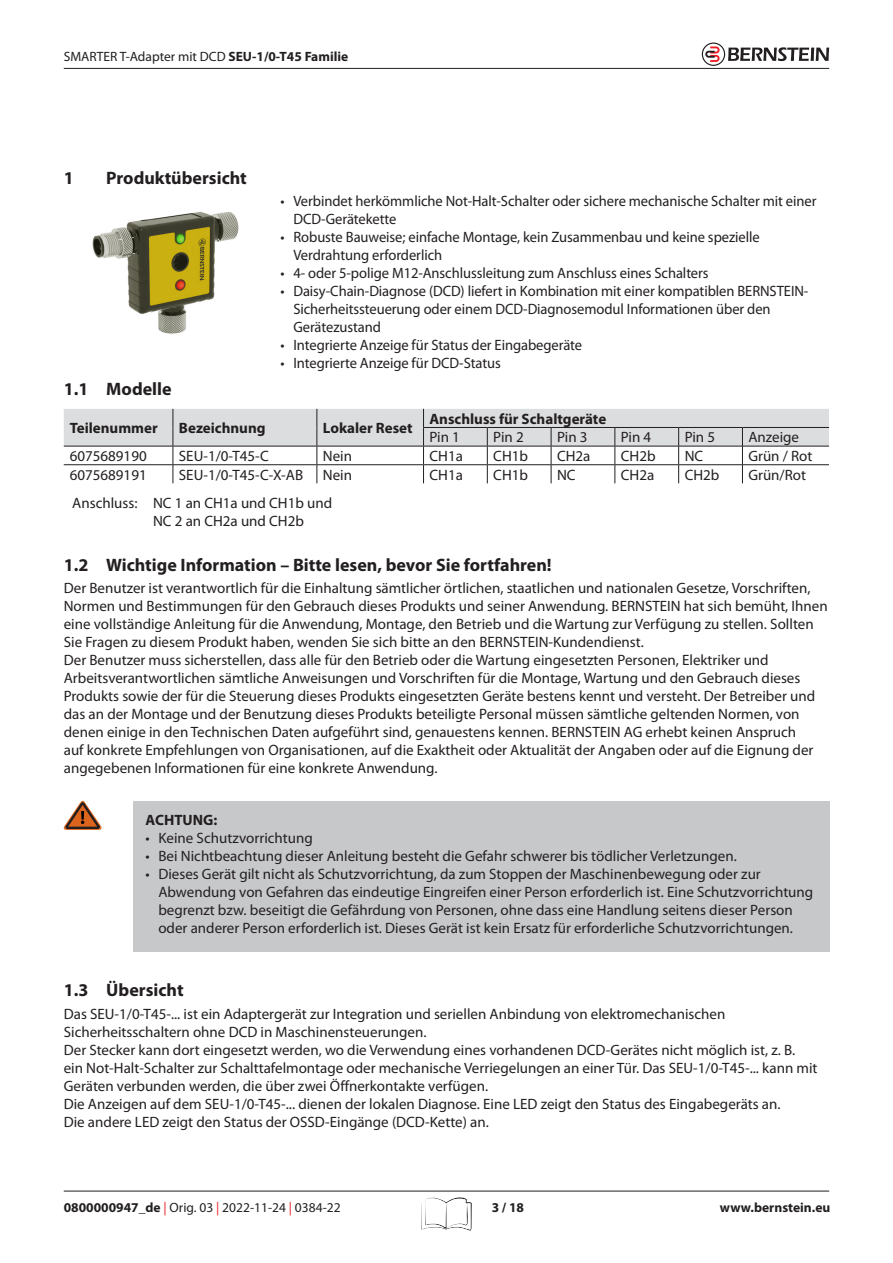
<style>
.page{position:relative;width:893px;height:1263px;background:#fff}
.page>*{position:absolute;margin:0;border:0;box-sizing:border-box;transform-origin:0 0}
.t1{font:700 18px "Myriad Pro";color:#231f20}
.t2{font:15px/18px "Myriad Pro";color:#231f20}
.t3{font:700 15px "Myriad Pro";color:#231f20}
.t4{font:13.5px "Myriad Pro";color:#231f20}
.t5{font:700 13.5px "Myriad Pro";color:#231f20}
.s1{font-weight:700}
.s2{color:#ee1d23}
</style>
<div class="page">
<hr style="left:64px;top:1191px;width:765px;height:1px;background:#231f20">
<hr style="left:64px;top:68px;width:765px;height:1px;background:#231f20">
<svg style="left:702px;top:43px;width:127px;height:23px"></svg>
<svg style="left:421px;top:1197px;width:51px;height:34px"></svg>
<svg style="left:64px;top:801px;width:38px;height:29px"></svg>
<svg style="left:64px;top:409px;width:765px;height:74px"></svg>
<img style="left:92px;top:211px;width:147px;height:123px">
<div style="left:133px;top:801px;width:696px;height:150px;background:#c7c8ca"></div>
<p class="t4" style="left:64px;top:48px;width:286px">SMARTER T-Adapter mit DCD <span class="s1">SEU-1/0-T45 Familie</span></p>
<p class="t1" style="left:64px;top:166px;width:11px">1</p>
<p class="t1" style="left:106px;top:166px;width:142px">Produktübersicht</p>
<p class="t2" style="left:293px;top:192px;width:525px;text-indent:-13px">• Verbindet herkömmliche Not-Halt-Schalter oder sichere mechanische Schalter mit einer<br>DCD-Gerätekette</p>
<p class="t2" style="left:293px;top:228px;width:468px;text-indent:-13px">• Robuste Bauweise; einfache Montage, kein Zusammenbau und keine spezielle<br>Verdrahtung erforderlich</p>
<p class="t2" style="left:281px;top:264px;width:429px">• 4- oder 5-polige M12-Anschlussleitung zum Anschluss eines Schalters</p>
<p class="t2" style="left:293px;top:282px;width:516px;text-indent:-13px">• Daisy-Chain-Diagnose (DCD) liefert in Kombination mit einer kompatiblen BERNSTEIN-<br>Sicherheitssteuerung oder einem DCD-Diagnosemodul Informationen über den<br>Gerätezustand</p>
<p class="t2" style="left:281px;top:336px;width:303px">• Integrierte Anzeige für Status der Eingabegeräte</p>
<p class="t2" style="left:281px;top:354px;width:222px">• Integrierte Anzeige für DCD-Status</p>
<p class="t1" style="left:64px;top:377px;width:109px">1.1 Modelle</p>
<p class="t3" style="left:70px;top:418px;width:90px">Teilenummer</p>
<p class="t3" style="left:179px;top:418px;width:88px">Bezeichnung</p>
<p class="t3" style="left:323px;top:418px;width:91px">Lokaler Reset</p>
<p class="t3" style="left:429px;top:409px;width:178px">Anschluss für Schaltgeräte</p>
<p class="t2" style="left:429px;top:428px;width:32px">Pin 1</p>
<p class="t2" style="left:493px;top:428px;width:32px">Pin 2</p>
<p class="t2" style="left:557px;top:428px;width:32px">Pin 3</p>
<p class="t2" style="left:621px;top:428px;width:32px">Pin 4</p>
<p class="t2" style="left:685px;top:428px;width:32px">Pin 5</p>
<p class="t2" style="left:748px;top:428px;width:52px">Anzeige</p>
<p class="t2" style="left:70px;top:447px;width:78px">6075689190</p>
<p class="t2" style="left:179px;top:447px;width:91px">SEU-1/0-T45-C</p>
<p class="t2" style="left:323px;top:447px;width:31px">Nein</p>
<p class="t2" style="left:429px;top:447px;width:35px">CH1a</p>
<p class="t2" style="left:493px;top:447px;width:36px">CH1b</p>
<p class="t2" style="left:557px;top:447px;width:35px">CH2a</p>
<p class="t2" style="left:621px;top:447px;width:36px">CH2b</p>
<p class="t2" style="left:685px;top:447px;width:20px">NC</p>
<p class="t2" style="left:748px;top:447px;width:66px">Grün / Rot</p>
<p class="t2" style="left:70px;top:465px;width:78px">6075689191</p>
<p class="t2" style="left:179px;top:465px;width:126px">SEU-1/0-T45-C-X-AB</p>
<p class="t2" style="left:323px;top:465px;width:31px">Nein</p>
<p class="t2" style="left:429px;top:465px;width:35px">CH1a</p>
<p class="t2" style="left:493px;top:465px;width:36px">CH1b</p>
<p class="t2" style="left:557px;top:465px;width:20px">NC</p>
<p class="t2" style="left:621px;top:465px;width:35px">CH2a</p>
<p class="t2" style="left:685px;top:465px;width:36px">CH2b</p>
<p class="t2" style="left:748px;top:465px;width:59px">Grün/Rot</p>
<p class="t2" style="left:153px;top:493px;width:181px;text-indent:-81px">Anschluss: NC 1 an CH1a und CH1b und<br>NC 2 an CH2a und CH2b</p>
<p class="t1" style="left:64px;top:553px;width:489px">1.2 Wichtige Information – Bitte lesen, bevor Sie fortfahren!</p>
<p class="t2" style="left:64px;top:578px;width:765px">Der Benutzer ist verantwortlich für die Einhaltung sämtlicher örtlichen, staatlichen und nationalen Gesetze, Vorschriften, Normen und Bestimmungen für den Gebrauch dieses Produkts und seiner Anwendung. BERNSTEIN hat sich bemüht, Ihnen eine vollständige Anleitung für die Anwendung, Montage, den Betrieb und die Wartung zur Verfügung zu stellen. Sollten Sie Fragen zu diesem Produkt haben, wenden Sie sich bitte an den BERNSTEIN-Kundendienst.<br>Der Benutzer muss sicherstellen, dass alle für den Betrieb oder die Wartung eingesetzten Personen, Elektriker und Arbeitsverantwortlichen sämtliche Anweisungen und Vorschriften für die Montage, Wartung und den Gebrauch dieses Produkts sowie der für die Steuerung dieses Produkts eingesetzten Geräte bestens kennt und versteht. Der Betreiber und das an der Montage und der Benutzung dieses Produkts beteiligte Personal müssen sämtliche geltenden Normen, von denen einige in den Technischen Daten aufgeführt sind, genauestens kennen. BERNSTEIN AG erhebt keinen Anspruch<br>auf konkrete Empfehlungen von Organisationen, auf die Exaktheit oder Aktualität der Angaben oder auf die Eignung der angegebenen Informationen für eine konkrete Anwendung.</p>
<p class="t3" style="left:146px;top:810px;width:73px">ACHTUNG:</p>
<p class="t2" style="left:146px;top:829px;width:169px">• Keine Schutzvorrichtung</p>
<p class="t2" style="left:146px;top:847px;width:593px">• Bei Nichtbeachtung dieser Anleitung besteht die Gefahr schwerer bis tödlicher Verletzungen.</p>
<p class="t2" style="left:158px;top:865px;width:656px;text-indent:-13px">• Dieses Gerät gilt nicht als Schutzvorrichtung, da zum Stoppen der Maschinenbewegung oder zur Abwendung von Gefahren das eindeutige Eingreifen einer Person erforderlich ist. Eine Schutzvorrichtung begrenzt bzw. beseitigt die Gefährdung von Personen, ohne dass eine Handlung seitens dieser Person oder anderer Person erforderlich ist. Dieses Gerät ist kein Ersatz für erforderliche Schutzvorrichtungen.</p>
<p class="t1" style="left:64px;top:978px;width:121px">1.3 Übersicht</p>
<p class="t2" style="left:64px;top:1004px;width:755px">Das SEU-1/0-T45-... ist ein Adaptergerät zur Integration und seriellen Anbindung von elektromechanischen Sicherheitsschaltern ohne DCD in Maschinensteuerungen.<br>Der Stecker kann dort eingesetzt werden, wo die Verwendung eines vorhandenen DCD-Gerätes nicht möglich ist, z. B. ein Not-Halt-Schalter zur Schalttafelmontage oder mechanische Verriegelungen an einer Tür. Das SEU-1/0-T45-... kann mit Geräten verbunden werden, die über zwei Öffnerkontakte verfügen.<br>Die Anzeigen auf dem SEU-1/0-T45-... dienen der lokalen Diagnose. Eine LED zeigt den Status des Eingabegeräts an.<br>Die andere LED zeigt den Status der OSSD-Eingänge (DCD-Kette) an.</p>
<p class="t4" style="left:64px;top:1199px;width:278px"><span class="s1">0800000947_de</span> <span class="s2">|</span> Orig. 03 <span class="s2">|</span> 2022-11-24 <span class="s2">|</span> 0384-22</p>
<p class="t5" style="left:492px;top:1198px;width:34px">3 / 18</p>
<p class="t5" style="left:720px;top:1198px;width:112px">www.bernstein.eu</p>
</div>
